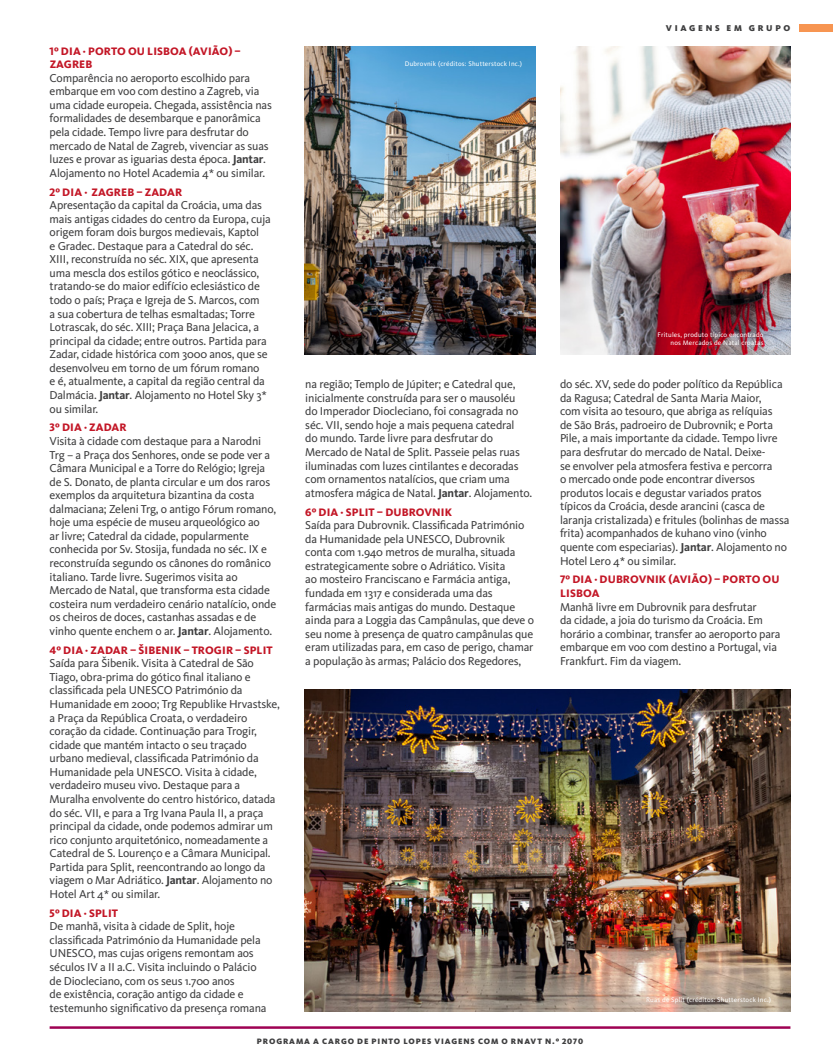
<style>
.page{position:relative;width:833px;height:1063px;background:#fff}
.page>*{position:absolute;margin:0;border:0;box-sizing:border-box;transform-origin:0 0}
.Programa_Texto{font:11.88px/13.5px "Kievit OT";letter-spacing:-.015em;color:#3e3e3f}
.Programa_Dias{font:800 11.25px/13.6px "Kievit OT";letter-spacing:.01em;color:#c31626}
.t1{font:900 8.75px "Kievit OT";letter-spacing:.31em;color:#3e3e3f}
.t2{font:900 8.12px "Kievit OT";letter-spacing:.11em;color:#3e3e3f}
.Legenda{font:6.88px "Kievit OT";letter-spacing:.025em;color:#fff}
.s1{font-weight:700}
</style>
<div class="page">
<img style="left:560px;top:46px;width:230px;height:309px">
<div style="left:800px;top:25px;width:33px;height:7px;background:#f79551"></div>
<hr style="left:50px;top:1026px;width:740px;height:3px;background:#9e0153">
<img style="left:304px;top:689px;width:486px;height:323px">
<img style="left:305px;top:46px;width:230px;height:309px">
<p class="Programa_Dias" style="left:50px;top:44px;width:193px">1º DIA · PORTO OU LISBOA (AVIÃO) –<br>ZAGREB</p>
<p class="Programa_Texto" style="left:50px;top:71px;width:224px">Comparência no aeroporto escolhido para embarque em voo com destino a Zagreb, via uma cidade europeia. Chegada, assistência nas formalidades de desembarque e panorâmica pela cidade. Tempo livre para desfrutar do mercado de Natal de Zagreb, vivenciar as suas luzes e provar as iguarias desta época. <span class="s1">Jantar</span>.<br>Alojamento no Hotel Academia 4* ou similar.</p>
<p class="Programa_Dias" style="left:50px;top:185px;width:134px">2º DIA · ZAGREB – ZADAR</p>
<p class="Programa_Texto" style="left:50px;top:198px;width:223px">Apresentação da capital da Croácia, uma das mais antigas cidades do centro da Europa, cuja origem foram dois burgos medievais, Kaptol<br>e Gradec. Destaque para a Catedral do séc.<br>XIII, reconstruída no séc. XIX, que apresenta uma mescla dos estilos gótico e neoclássico, tratando-se do maior edifício eclesiástico de todo o país; Praça e Igreja de S. Marcos, com<br>a sua cobertura de telhas esmaltadas; Torre Lotrascak, do séc. XIII; Praça Bana Jelacica, a principal da cidade; entre outros. Partida para Zadar, cidade histórica com 3000 anos, que se desenvolveu em torno de um fórum romano<br>e é, atualmente, a capital da região central da Dalmácia. <span class="s1">Jantar</span>. Alojamento no Hotel Sky 3* ou similar.</p>
<p class="Programa_Dias" style="left:50px;top:421px;width:79px">3º DIA · ZADAR</p>
<p class="Programa_Texto" style="left:50px;top:434px;width:228px">Visita à cidade com destaque para a Narodni Trg – a Praça dos Senhores, onde se pode ver a Câmara Municipal e a Torre do Relógio; Igreja de S. Donato, de planta circular e um dos raros exemplos da arquitetura bizantina da costa dalmaciana; Zeleni Trg, o antigo Fórum romano, hoje uma espécie de museu arqueológico ao<br>ar livre; Catedral da cidade, popularmente conhecida por Sv. Stosija, fundada no séc. IX e reconstruída segundo os cânones do românico italiano. Tarde livre. Sugerimos visita ao Mercado de Natal, que transforma esta cidade costeira num verdadeiro cenário natalício, onde os cheiros de doces, castanhas assadas e de vinho quente enchem o ar. <span class="s1">Jantar</span>. Alojamento.</p>
<p class="Programa_Dias" style="left:50px;top:643px;width:225px">4º DIA · ZADAR – ŠIBENIK – TROGIR – SPLIT</p>
<p class="Programa_Texto" style="left:50px;top:656px;width:232px">Saída para Šibenik. Visita à Catedral de São Tiago, obra-prima do gótico final italiano e classificada pela UNESCO Património da Humanidade em 2000; Trg Republike Hrvastske, a Praça da República Croata, o verdadeiro coração da cidade. Continuação para Trogir, cidade que mantém intacto o seu traçado urbano medieval, classificada Património da Humanidade pela UNESCO. Visita à cidade, verdadeiro museu vivo. Destaque para a Muralha envolvente do centro histórico, datada do séc. VII, e para a Trg Ivana Paula II, a praça principal da cidade, onde podemos admirar um rico conjunto arquitetónico, nomeadamente a Catedral de S. Lourenço e a Câmara Municipal.<br>Partida para Split, reencontrando ao longo da viagem o Mar Adriático. <span class="s1">Jantar</span>. Alojamento no Hotel Art 4* ou similar.</p>
<p class="Programa_Dias" style="left:50px;top:906px;width:70px">5º DIA · SPLIT</p>
<p class="Programa_Texto" style="left:50px;top:919px;width:218px">De manhã, visita à cidade de Split, hoje classificada Património da Humanidade pela UNESCO, mas cujas origens remontam aos séculos IV a II a.C. Visita incluindo o Palácio de Diocleciano, com os seus 1.700 anos<br>de existência, coração antigo da cidade e testemunho significativo da presença romana</p>
<p class="Legenda" style="left:405px;top:60px;width:119px">Dubrovnik (créditos: Shutterstock Inc.)</p>
<p class="Programa_Texto" style="left:305px;top:377px;width:228px">na região; Templo de Júpiter; e Catedral que, inicialmente construída para ser o mausoléu<br>do Imperador Diocleciano, foi consagrada no séc. VII, sendo hoje a mais pequena catedral<br>do mundo. Tarde livre para desfrutar do Mercado de Natal de Split. Passeie pelas ruas iluminadas com luzes cintilantes e decoradas com ornamentos natalícios, que criam uma atmosfera mágica de Natal. <span class="s1">Jantar</span>. Alojamento.</p>
<p class="Programa_Dias" style="left:305px;top:505px;width:148px">6º DIA · SPLIT – DUBROVNIK</p>
<p class="Programa_Texto" style="left:305px;top:518px;width:230px">Saída para Dubrovnik. Classificada Património da Humanidade pela UNESCO, Dubrovnik conta com 1.940 metros de muralha, situada estrategicamente sobre o Adriático. Visita<br>ao mosteiro Franciscano e Farmácia antiga, fundada em 1317 e considerada uma das farmácias mais antigas do mundo. Destaque ainda para a Loggia das Campânulas, que deve o seu nome à presença de quatro campânulas que eram utilizadas para, em caso de perigo, chamar a população às armas; Palácio dos Regedores,</p>
<p class="t1" style="left:666px;top:23px;width:126px">VIAGENS EM GRUPO</p>
<p class="Legenda" style="left:657px;top:330px;width:107px">Fritules, produto típico encontrado</p>
<p class="Legenda" style="left:670px;top:339px;width:94px">nos Mercados de Natal croatas</p>
<p class="Programa_Texto" style="left:560px;top:377px;width:231px">do séc. XV, sede do poder político da República da Ragusa; Catedral de Santa Maria Maior,<br>com visita ao tesouro, que abriga as relíquias<br>de São Brás, padroeiro de Dubrovnik; e Porta Pile, a mais importante da cidade. Tempo livre para desfrutar do mercado de Natal. Deixe-<br>se envolver pela atmosfera festiva e percorra<br>o mercado onde pode encontrar diversos produtos locais e degustar variados pratos típicos da Croácia, desde arancini (casca de laranja cristalizada) e fritules (bolinhas de massa frita) acompanhados de kuhano vino (vinho quente com especiarias). <span class="s1">Jantar</span>. Alojamento no Hotel Lero 4* ou similar.</p>
<p class="Programa_Dias" style="left:560px;top:573px;width:221px">7º DIA · DUBROVNIK (AVIÃO) – PORTO OU<br>LISBOA</p>
<p class="Programa_Texto" style="left:560px;top:600px;width:222px">Manhã livre em Dubrovnik para desfrutar<br>da cidade, a joia do turismo da Croácia. Em horário a combinar, transfer ao aeroporto para embarque em voo com destino a Portugal, via Frankfurt. Fim da viagem.</p>
<p class="Legenda" style="left:646px;top:995px;width:126px">Ruas de Split (créditos: Shutterstock Inc.)</p>
<p class="t2" style="left:257px;top:1036px;width:328px">PROGRAMA A CARGO DE PINTO LOPES VIAGENS COM O RNAVT N.º 2070</p>
</div>
